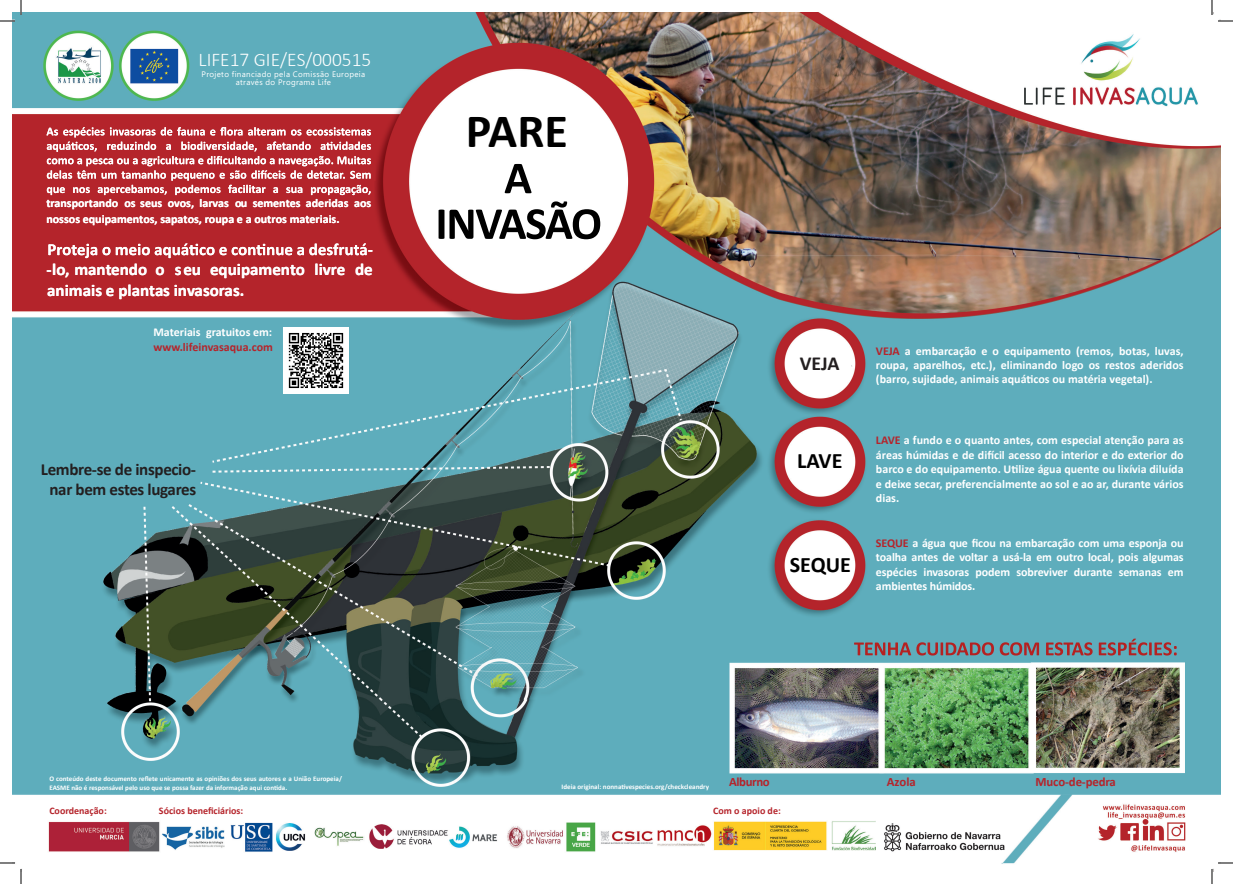
<style>
.page{position:relative;width:1233px;height:884px;background:#fff}
.page>*{position:absolute;margin:0;border:0;box-sizing:border-box;transform-origin:0 0}
.t1{font:700 48.1px "Calibri";color:#000}
.t2{font:700 22.1px "Calibri";color:#000}
.t3{font:700 19.9px "Calibri";color:#231f20}
.t4{font:300 19.4px "Calibri";color:#fff}
.t5{font:700 17px/20.4px "Calibri";color:#fff}
.t6{font:700 17px "Calibri";letter-spacing:-.02em;color:#231f20}
.t7{font:700 12.8px "Calibri";letter-spacing:-.01em;color:#b5242b}
.t8{font:700 12.8px "Calibri";letter-spacing:-.03em;color:#b5242b}
.t9{font:700 12px/14.4px "Calibri";color:#fff;text-align:justify}
.t10{font:700 12px "Calibri";color:#b5242b}
.t11{font:700 10px "Calibri";color:#b5242b}
.t12{font:8px "Microsoft Phags Pa";letter-spacing:.04em;color:#fff}
.t13{font:700 7px/8.4px "Calibri";color:#fff}
.s1{color:#b5242b}
</style>
<div class="page">
<img style="left:12px;top:12px;width:1208px;height:859px">
<svg style="left:854px;top:642px;width:185px;height:13px;background:#846f77"></svg>
<svg style="left:1046px;top:642px;width:46px;height:13px"></svg>
<svg style="left:1098px;top:639px;width:78px;height:16px"></svg>
<img style="left:283px;top:327px;width:66px;height:67px">
<svg style="left:47px;top:127px;width:324px;height:68px;background:#c75d62"></svg>
<svg style="left:48px;top:243px;width:324px;height:15px"></svg>
<svg style="left:505px;top:164px;width:26px;height:29px"></svg>
<svg style="left:438px;top:201px;width:162px;height:38px"></svg>
<svg style="left:1218px;top:20px;width:15px;height:2px"></svg>
<svg style="left:1218px;top:862px;width:15px;height:2px"></svg>
<svg style="left:0;top:0;width:22px;height:22px"></svg>
<svg style="left:0;top:862px;width:22px;height:22px"></svg>
<svg style="left:1211px;top:0;width:1px;height:15px"></svg>
<svg style="left:1211px;top:869px;width:1px;height:15px"></svg>
<h3 class="t4" style="left:198px;top:47px;width:174px">LIFE17 GIE/ES/000515</h3>
<p class="t12" style="left:202px;top:69px;width:165px">Projeto financiado pela Comissão Europeia</p>
<p class="t12" style="left:236px;top:77px;width:97px">através do Programa Life</p>
<p class="t9" style="left:46px;top:195px;width:326px;line-height:15.6px">transportando os seus ovos, larvas ou sementes aderidas aos nossos equipamentos, sapatos, roupa e a outros materiais.</p>
<p class="t5" style="left:47px;top:259px;width:328px">-lo, mantendo o seu equipamento livre de animais e plantas invasoras.</p>
<p class="t9" style="left:153px;top:325px;width:120px">Materiais gratuitos em:</p>
<p class="t10" style="left:153px;top:338px;width:121px">www.lifeinvasaqua.com</p>
<p class="t6" style="left:41px;top:457px;width:157px">Lembre-se de inspecio-</p>
<p class="t6" style="left:50px;top:477px;width:148px">nar bem estes lugares</p>
<p class="t13" style="left:49px;top:774px;width:294px">O conteúdo deste documento reflete unicamente as opiniões dos seus autores e a União Europeia/<br>EASME não é responsável pelo uso que se possa fazer da informação aqui contida.</p>
<h1 class="t1" style="left:466px;top:97px;width:103px">PARE</h1>
<p class="t3" style="left:799px;top:350px;width:41px">VEJA</p>
<h2 class="t2" style="left:797px;top:445px;width:47px">LAVE</h2>
<h2 class="t2" style="left:790px;top:549px;width:63px">SEQUE</h2>
<p class="t9" style="left:876px;top:343px;width:309px"><span class="s1">VEJA</span> a embarcação e o equipamento (remos, botas, luvas, roupa, aparelhos, etc.), eliminando logo os restos aderidos (barro, sujidade, animais aquáticos ou matéria vegetal).</p>
<p class="t9" style="left:876px;top:433px;width:309px"><span class="s1">LAVE</span> a fundo e o quanto antes, com especial atenção para as áreas húmidas e de difícil acesso do interior e do exterior do barco e do equipamento. Utilize água quente ou lixívia diluída e deixe secar, preferencialmente ao sol e ao ar, durante vários dias.</p>
<p class="t9" style="left:876px;top:536px;width:309px"><span class="s1">SEQUE</span> a água que ficou na embarcação com uma esponja ou toalha antes de voltar a usá-la em outro local, pois algumas espécies invasoras podem sobreviver durante semanas em ambientes húmidos.</p>
<p class="t13" style="left:561px;top:782px;width:149px">Ideia original: nonnativespecies.org/checkcleandry</p>
<p class="t8" style="left:729px;top:773px;width:42px">Alburno</p>
<p class="t7" style="left:887px;top:773px;width:30px">Azola</p>
<p class="t7" style="left:1035px;top:773px;width:82px">Muco-de-pedra</p>
<p class="t11" style="left:49px;top:803px;width:59px">Coordenação:</p>
<p class="t11" style="left:159px;top:804px;width:86px">Sócios beneficiários:</p>
<p class="t11" style="left:713px;top:804px;width:69px">Com o apoio de:</p>
</div>
